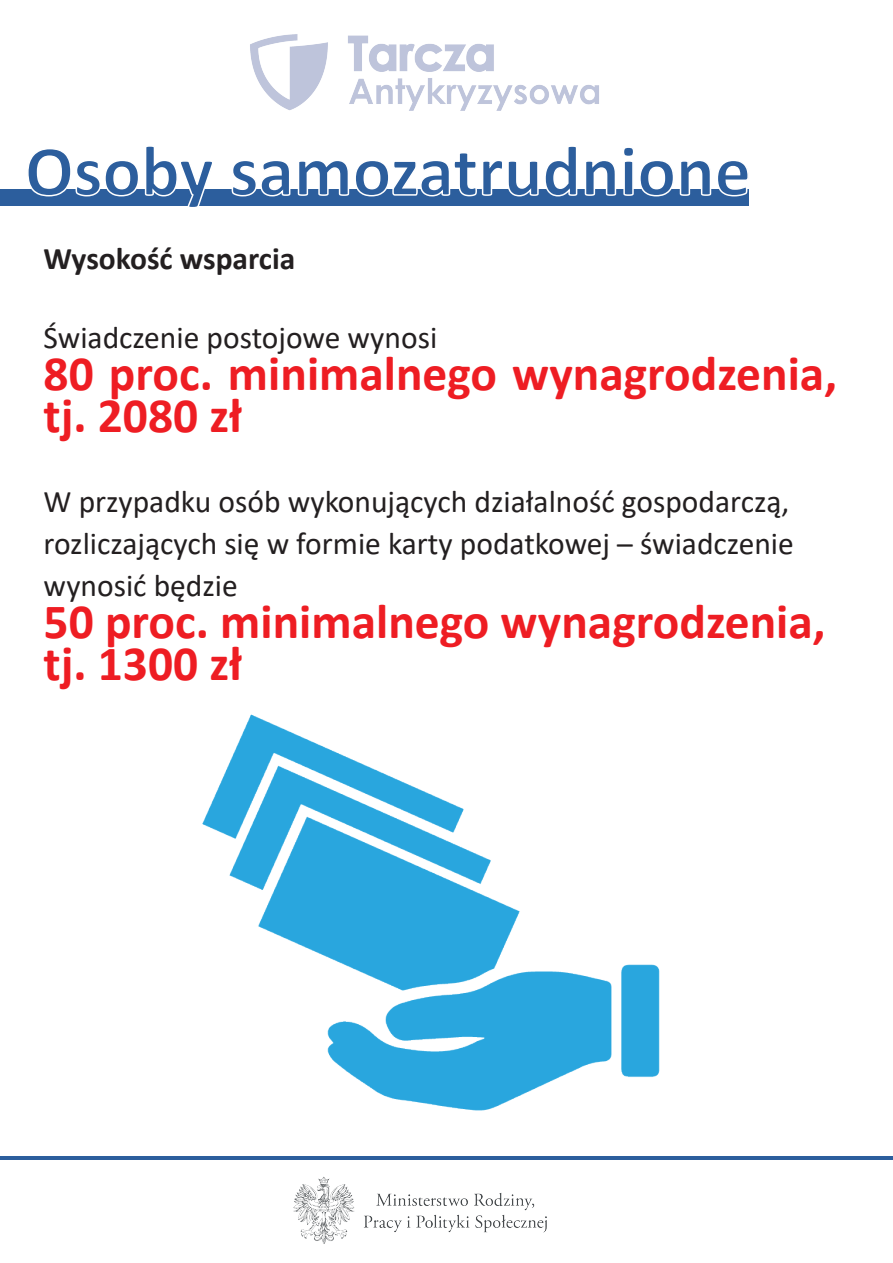
<style>
.page{position:relative;width:893px;height:1263px;background:#fff}
.page>*{position:absolute;margin:0;border:0;box-sizing:border-box;transform-origin:0 0}
.t1{font:700 72px "Calibri";color:#2c5e9d}
.t2{font:700 49.5px/42px "Calibri";color:#ee1d23}
.t3{font:31.5px/42px "Calibri";color:#231f20}
.t4{font:700 31.5px "Calibri";color:#231f20}
</style>
<div class="page">
<div style="left:0;top:189px;width:748px;height:17px;background:#2c5e9d"></div>
<svg style="left:31px;top:189px;width:174px;height:17px"></svg>
<svg style="left:231px;top:189px;width:518px;height:8px"></svg>
<img style="left:202px;top:714px;width:458px;height:397px">
<img style="left:250px;top:34px;width:349px;height:77px">
<img style="left:293px;top:1176px;width:254px;height:68px">
<hr style="left:0;top:1156px;width:893px;height:4px;background:#2c5e9d">
<h1 class="t1" style="left:25px;top:120px;width:727px">Osoby samozatrudnione</h1>
<p class="t4" style="left:44px;top:236px;width:253px">Wysokość wsparcia</p>
<p class="t3" style="left:44px;top:316px;width:395px">Świadczenie postojowe wynosi</p>
<h2 class="t2" style="left:44px;top:352px;width:795px">80 proc. minimalnego wynagrodzenia, tj. 2080 zł</h2>
<p class="t3" style="left:44px;top:479px;width:752px">W przypadku osób wykonujących działalność gospodarczą, rozliczających się w formie karty podatkowej – świadczenie wynosić będzie</p>
<h2 class="t2" style="left:44px;top:600px;width:783px">50 proc. minimalnego wynagrodzenia, tj. 1300 zł</h2>
</div>
